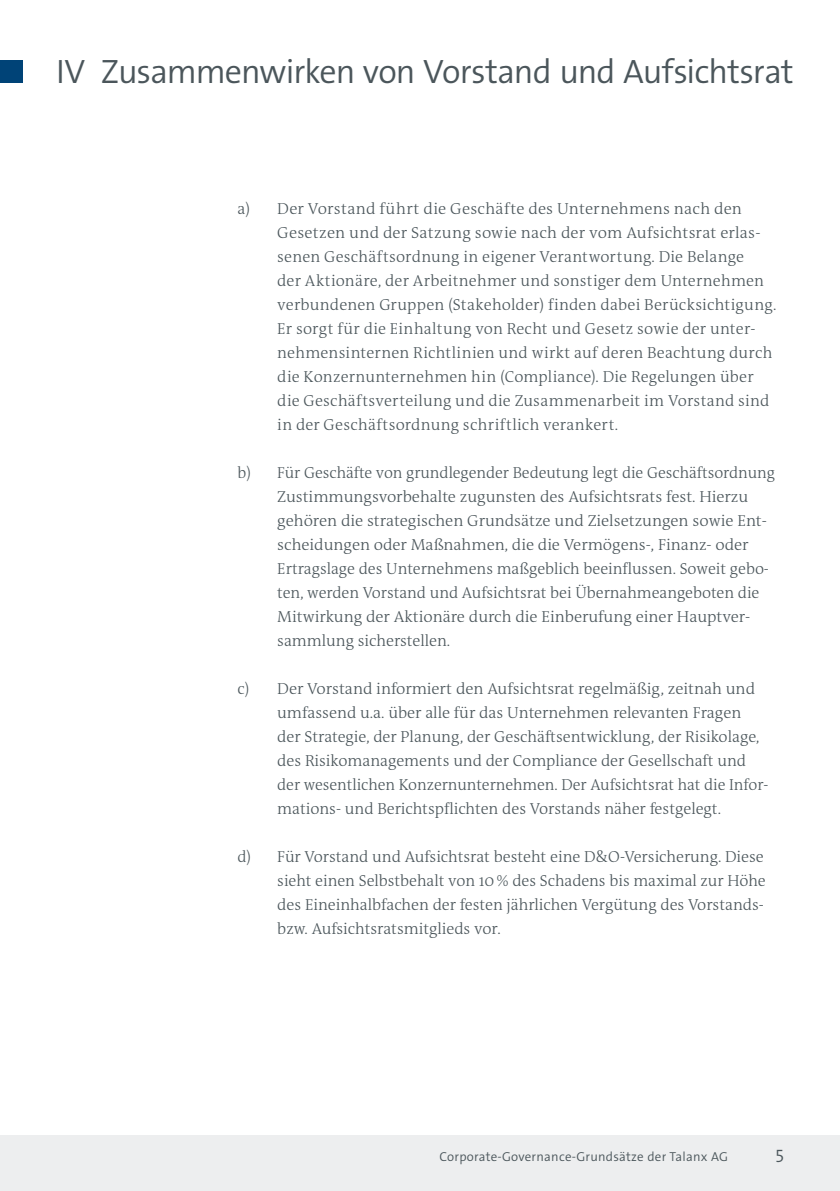
<style>
.page{position:relative;width:840px;height:1191px;background:#fff}
.page>*{position:absolute;margin:0;border:0;box-sizing:border-box;transform-origin:0 0}
.t1{font:34px "The Sans LP4 Se Lig";letter-spacing:-.025em;color:#4b565b}
.t2{font:18px "The Sans LP4 Se Lig";color:#4b565b}
.t3{font:300 16px/24px "The Antiqua B W3";letter-spacing:-.005em;color:#4b565b}
.t4{font:13px "The Sans LP4 Se Lig";letter-spacing:.02em;color:#4b565b}
</style>
<div class="page">
<div style="left:0;top:1134px;width:839px;height:57px;background:#edeeef"></div>
<div style="left:0;top:60px;width:23px;height:23px;background:#004377"></div>
<h1 class="t1" style="left:56px;top:50px;width:739px">IV Zusammenwirken von Vorstand und Aufsichtsrat</h1>
<p class="t3" style="left:277px;top:196px;width:500px;text-indent:-40px">a) Der Vorstand führt die Geschäfte des Unternehmens nach den Gesetzen und der Satzung sowie nach der vom Aufsichtsrat erlas&shy;senen Geschäftsordnung in eigener Verantwortung. Die Belange<br>der Aktionäre, der Arbeitnehmer und sonstiger dem Unternehmen verbundenen Gruppen (Stakeholder) finden dabei Berücksichtigung.<br>Er sorgt für die Einhaltung von Recht und Gesetz sowie der unter&shy;nehmensinternen Richtlinien und wirkt auf deren Beachtung durch die Konzernunternehmen hin (Compliance). Die Regelungen über die Geschäftsverteilung und die Zusammenarbeit im Vorstand sind in der Geschäftsordnung schriftlich verankert.</p>
<p class="t3" style="left:277px;top:460px;width:499px;text-indent:-40px">b) Für Geschäfte von grundlegender Bedeutung legt die Geschäftsordnung Zustimmungsvorbehalte zugunsten des Aufsichtsrats fest. Hierzu gehören die strategischen Grundsätze und Zielsetzungen sowie Ent&shy;scheidungen oder Maßnahmen, die die Vermögens-, Finanz- oder Ertragslage des Unternehmens maßgeblich beeinflussen. Soweit gebo&shy;ten, werden Vorstand und Aufsichtsrat bei Übernahmeangeboten die Mitwirkung der Aktionäre durch die Einberufung einer Hauptver&shy;sammlung sicherstellen.</p>
<p class="t3" style="left:277px;top:676px;width:492px;text-indent:-40px">c) Der Vorstand informiert den Aufsichtsrat regelmäßig, zeitnah und umfassend u.a. über alle für das Unternehmen relevanten Fragen der Strategie, der Planung, der Geschäftsentwicklung, der Risikolage, des Risikomanagements und der Compliance der Gesellschaft und der wesentlichen Konzernunternehmen. Der Aufsichtsrat hat die Infor&shy;mations- und Berichtspflichten des Vorstands näher festgelegt.</p>
<p class="t3" style="left:277px;top:844px;width:489px;text-indent:-40px">d) Für Vorstand und Aufsichtsrat besteht eine D&amp;O-Versicherung. Diese sieht einen Selbstbehalt von 10% des Schadens bis maximal zur Höhe des Eineinhalbfachen der festen jährlichen Vergütung des Vorstands&shy;bzw. Aufsichtsratsmitglieds vor.</p>
<p class="t4" style="left:439px;top:1148px;width:290px">Corporate-Governance-Grundsätze der Talanx AG</p>
<p class="t2" style="left:775px;top:1144px;width:10px">5</p>
</div>
